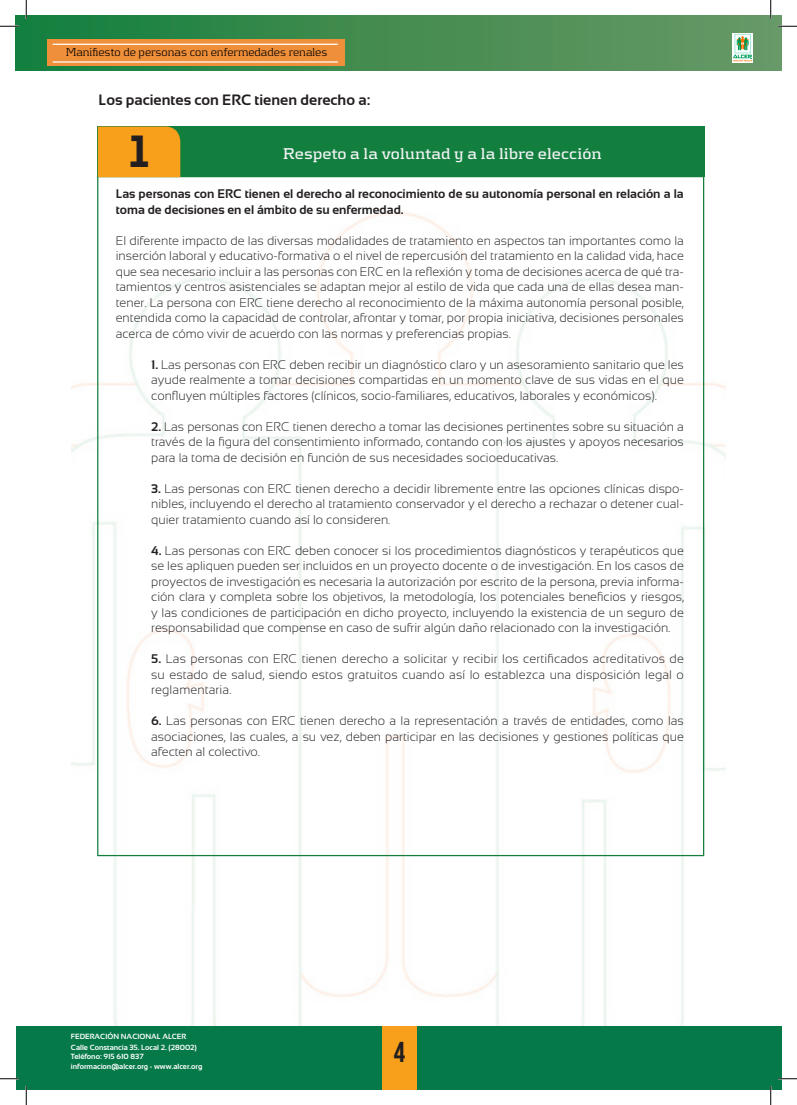
<style>
.page{position:relative;width:797px;height:1105px;background:#fff}
.page>*{position:absolute;margin:0;border:0;box-sizing:border-box;transform-origin:0 0}
.t1{font:700 45px "Kontrapunkt Bob";color:#231f20}
.t2{font:700 28.75px "Bebas Neue";color:#231f20}
.t3{font:700 16.25px "Kontrapunkt";color:#f2f3f4}
.t4{font:700 15px "Sansation";color:#231f20}
.body_text{font:300 12.5px/15.5px "Sansation";color:#231f20;text-align:justify}
.body_text-2{font:700 12.5px/15.5px "Sansation";color:#231f20}
.t5{font:300 11.88px "Kontrapunkt";color:#000}
.t6{font:700 7.5px "Sansation";color:#fff}
.s1{font-weight:700}
</style>
<div class="page">
<img style="left:71px;top:213px;width:654px;height:813px">
<div style="left:16px;top:1026px;width:765px;height:63px;background:#067948"></div>
<div style="left:16px;top:16px;width:765px;height:55px;background:linear-gradient(to right,#157f3c,#6d9967)"></div>
<div style="left:382px;top:1026px;width:34px;height:63px;background:#f89f1c"></div>
<div style="left:47px;top:39px;width:297px;height:27px;background:#f08f3a"></div>
<hr style="left:53px;top:44px;width:285px;height:1px;background:#fff">
<hr style="left:53px;top:61px;width:285px;height:2px;background:#fff">
<div style="left:97px;top:127px;width:607px;height:50px;background:#137f3f"></div>
<div style="left:98px;top:127px;width:82px;height:50px;background:#f89f1c"></div>
<img style="left:732px;top:34px;width:20px;height:29px">
<svg style="left:0;top:25px;width:19px;height:2px"></svg>
<svg style="left:778px;top:25px;width:19px;height:2px"></svg>
<svg style="left:0;top:1078px;width:19px;height:1px"></svg>
<svg style="left:778px;top:1078px;width:19px;height:1px"></svg>
<svg style="left:25px;top:0;width:2px;height:19px"></svg>
<svg style="left:25px;top:1086px;width:2px;height:19px"></svg>
<svg style="left:770px;top:0;width:1px;height:19px"></svg>
<svg style="left:770px;top:1086px;width:1px;height:19px"></svg>
<p class="t5" style="left:66px;top:46px;width:263px">Manifiesto de personas con enfermedades renales</p>
<p class="t4" style="left:98px;top:91px;width:273px">Los pacientes con ERC tienen derecho a:</p>
<p class="t1" style="left:129px;top:126px;width:23px">1</p>
<p class="t3" style="left:283px;top:144px;width:320px">Respeto a la voluntad y a la libre elección</p>
<p class="body_text-2" style="left:116px;top:186px;width:569px">Las personas con ERC tienen el derecho al reconocimiento de su autonomía personal en relación a la toma de decisiones en el ámbito de su enfermedad.</p>
<p class="body_text" style="left:116px;top:232px;width:569px">El diferente impacto de las diversas modalidades de tratamiento en aspectos tan importantes como la inserción laboral y educativo-formativa o el nivel de repercusión del tratamiento en la calidad vida, hace que sea necesario incluir a las personas con ERC en la reflexión y toma de decisiones acerca de qué tra&shy;tamientos y centros asistenciales se adaptan mejor al estilo de vida que cada una de ellas desea man&shy;tener. La persona con ERC tiene derecho al reconocimiento de la máxima autonomía personal posible, entendida como la capacidad de controlar, afrontar y tomar, por propia iniciativa, decisiones personales acerca de cómo vivir de acuerdo con las normas y preferencias propias.</p>
<p class="body_text" style="left:151px;top:356px;width:534px"><span class="s1">1.</span> Las personas con ERC deben recibir un diagnóstico claro y un asesoramiento sanitario que les ayude realmente a tomar decisiones compartidas en un momento clave de sus vidas en el que confluyen múltiples factores (clínicos, socio-familiares, educativos, laborales y económicos).</p>
<p class="body_text" style="left:151px;top:418px;width:534px"><span class="s1">2.</span> Las personas con ERC tienen derecho a tomar las decisiones pertinentes sobre su situación a través de la figura del consentimiento informado, contando con los ajustes y apoyos necesarios para la toma de decisión en función de sus necesidades socioeducativas.</p>
<p class="body_text" style="left:151px;top:480px;width:534px"><span class="s1">3.</span> Las personas con ERC tienen derecho a decidir libremente entre las opciones clínicas dispo&shy;nibles, incluyendo el derecho al tratamiento conservador y el derecho a rechazar o detener cual&shy;quier tratamiento cuando así lo consideren.</p>
<p class="body_text" style="left:151px;top:542px;width:534px"><span class="s1">4.</span> Las personas con ERC deben conocer si los procedimientos diagnósticos y terapéuticos que se les apliquen pueden ser incluidos en un proyecto docente o de investigación. En los casos de proyectos de investigación es necesaria la autorización por escrito de la persona, previa informa&shy;ción clara y completa sobre los objetivos, la metodología, los potenciales beneficios y riesgos, y las condiciones de participación en dicho proyecto, incluyendo la existencia de un seguro de responsabilidad que compense en caso de sufrir algún daño relacionado con la investigación.</p>
<p class="body_text" style="left:151px;top:651px;width:534px"><span class="s1">5.</span> Las personas con ERC tienen derecho a solicitar y recibir los certificados acreditativos de su estado de salud, siendo estos gratuitos cuando así lo establezca una disposición legal o reglamentaria.</p>
<p class="body_text" style="left:151px;top:713px;width:534px"><span class="s1">6.</span> Las personas con ERC tienen derecho a la representación a través de entidades, como las asociaciones, las cuales, a su vez, deben participar en las decisiones y gestiones políticas que afecten al colectivo.</p>
<p class="t6" style="left:71px;top:1032px;width:117px">FEDERACIÓN NACIONAL ALCER</p>
<p class="t6" style="left:71px;top:1043px;width:128px">Calle Constancia 35. Local 2. (28002)</p>
<p class="t6" style="left:71px;top:1052px;width:74px">Teléfono: 915 610 837</p>
<p class="t6" style="left:71px;top:1063px;width:133px">informacion@alcer.org - www.alcer.org</p>
<p class="t2" style="left:394px;top:1036px;width:13px">4</p>
</div>
